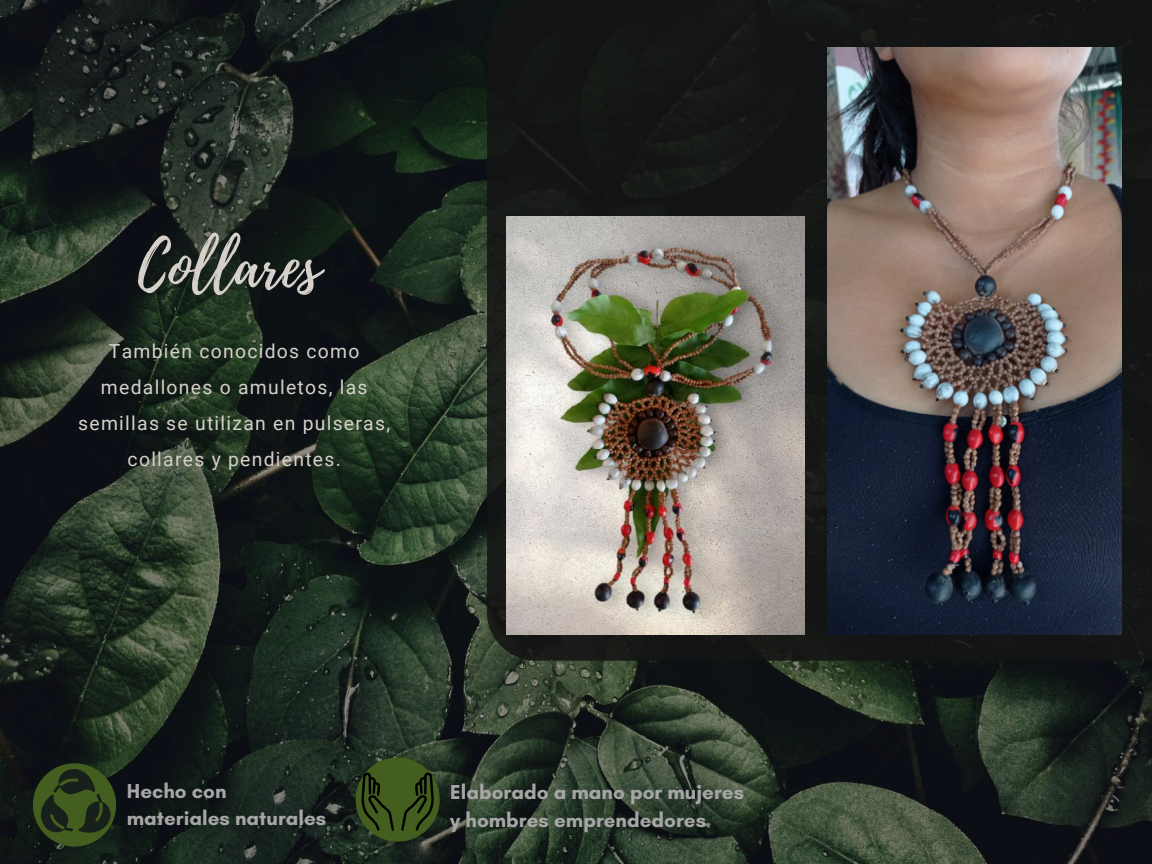
<style>
.page{position:relative;width:1152px;height:864px;background:#fff}
.page>*{position:absolute;margin:0;border:0;box-sizing:border-box;transform-origin:0 0}
.t1{font:60.75px "Playlist Script";color:#d5d0ca}
.t2{font:700 20.55px/27.8px "Glacial Indifference";color:#a6a6a6}
.t3{font:19.35px/36px "Roboto";letter-spacing:.065em;color:#d5d0ca;text-align:center}
</style>
<div class="page">
<img style="left:0;top:0;width:1152px;height:864px">
<div style="left:487px;top:0;width:665px;height:661px;background:#131514"></div>
<div style="left:33px;top:763px;width:83px;height:84px;background:#435e1e;border-radius:50%"></div>
<svg style="left:40px;top:768px;width:72px;height:66px"></svg>
<div style="left:356px;top:758px;width:84px;height:84px;background:#435e1e;border-radius:50%"></div>
<svg style="left:361px;top:772px;width:33px;height:59px"></svg>
<svg style="left:401px;top:772px;width:33px;height:59px"></svg>
<img style="left:827px;top:47px;width:295px;height:588px">
<img style="left:507px;top:217px;width:297px;height:417px">
<p class="t1" style="left:138px;top:222px;width:184px">Collares</p>
<p class="t3" style="left:78px;top:334px;width:313px">También conocidos como medallones o amuletos, las semillas se utilizan en pulseras, collares y pendientes.</p>
<p class="t2" style="left:127px;top:777px;width:201px">Hecho con materiales naturales</p>
<h1 class="t2" style="left:450px;top:778px;width:295px">Elaborado a mano por mujeres y hombres emprendedores</h1>
</div>
